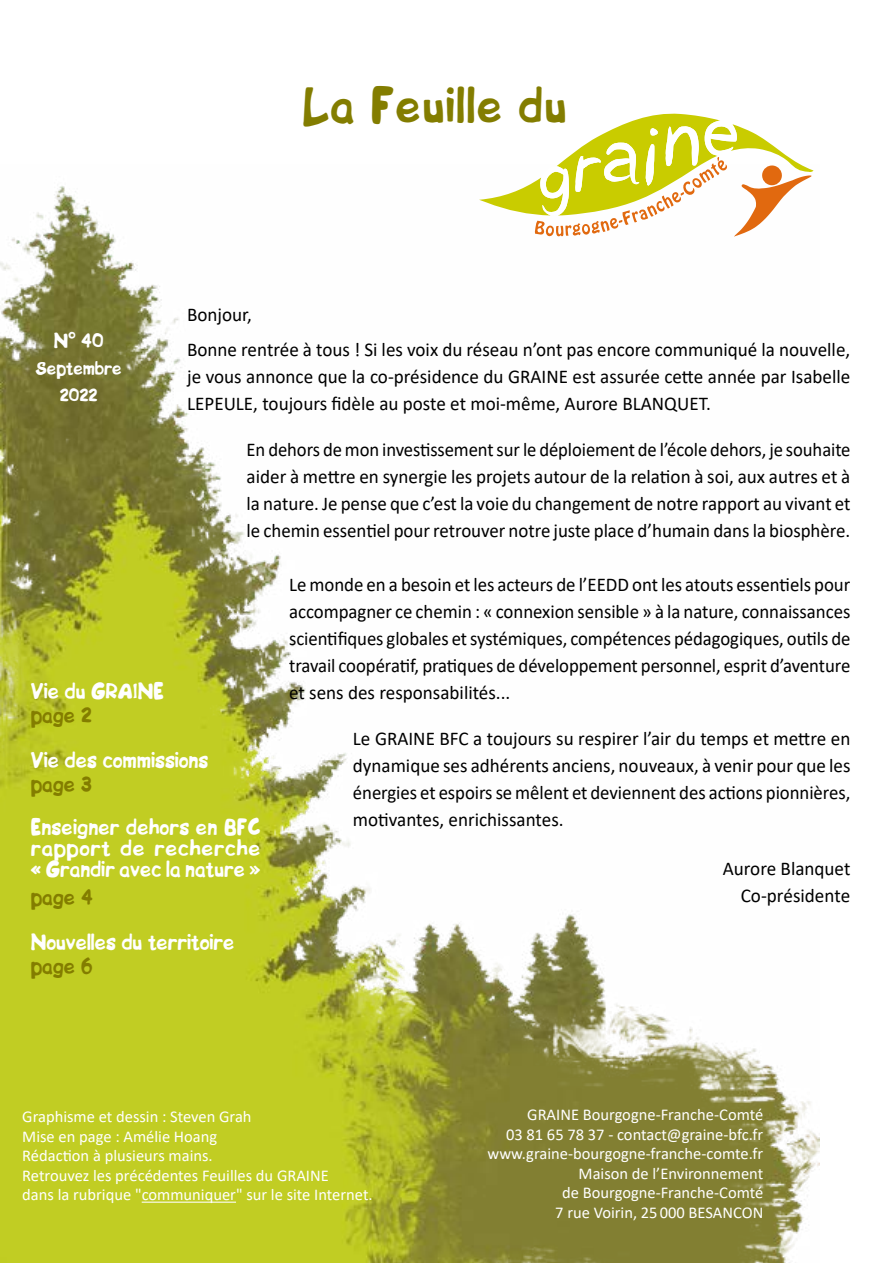
<style>
.page{position:relative;width:893px;height:1263px;background:#fff}
.page>*{position:absolute;margin:0;border:0;box-sizing:border-box;transform-origin:0 0}
.t1{font:43.5px "BIP";letter-spacing:.04em;color:#837d00}
.t2{font:19.5px/27px "Calibri";color:#000}
.t3{font:19.5px/27px "Calibri";color:#000;text-align:justify;scale:.96 1}
.t4{font:19.5px/21px "BIP";letter-spacing:.005em;color:#fff;text-align:justify}
.t5{font:19.5px "BIP";color:#837d00}
.t6{font:18px "BIP";color:#fff}
.t7{font:16.5px/19.5px "Calibri";color:#fff;text-align:right}
.t8{font:16.5px/27px "BIP";color:#fff;text-align:center}
</style>
<div class="page">
<img style="left:0;top:170px;width:819px;height:1093px">
<svg style="left:479px;top:113px;width:334px;height:124px"></svg>
<hr style="left:142px;top:1201px;width:94px;height:2px;background:#fff">
<h1 class="t1" style="left:302px;top:72px;width:266px">La Feuille du</h1>
<p class="t6" style="left:54px;top:326px;width:51px">N° 40</p>
<p class="t8" style="left:36px;top:354px;width:88px">Septembre<br>2022</p>
<p class="t2" style="left:187px;top:296px;width:665px;line-height:35.5px">Bonjour,<br>Bonne rentrée à tous ! Si les voix du réseau n’ont pas encore communiqué la nouvelle,</p>
<p class="t2" style="left:187px;top:363px;width:665px">je vous annonce que la co-présidence du GRAINE est assurée cette année par Isabelle<br>LEPEULE, toujours fidèle au poste et moi-même, Aurore BLANQUET.</p>
<p class="t3" style="left:247px;top:436px;width:631px">En dehors de mon investissement sur le déploiement de l’école dehors, je souhaite aider à mettre en synergie les projets autour de la relation à soi, aux autres et à la nature. Je pense que c’est la voie du changement de notre rapport au vivant et le chemin essentiel pour retrouver notre juste place d’humain dans la biosphère.</p>
<p class="t2" style="left:289px;top:570px;width:563px;text-align:justify">Le monde en a besoin et les acteurs de l’EEDD ont les atouts essentiels pour accompagner ce chemin : « connexion sensible » à la nature, connaissances scientifiques globales et systémiques, compétences pédagogiques, outils de travail coopératif, pratiques de développement personnel, esprit d’aventure et sens des responsabilités...</p>
<p class="t2" style="left:353px;top:724px;width:499px;text-align:justify">Le GRAINE BFC a toujours su respirer l’air du temps et mettre en dynamique ses adhérents anciens, nouveaux, à venir pour que les énergies et espoirs se mêlent et deviennent des actions pionnières, motivantes, enrichissantes.</p>
<p class="t4" style="left:31px;top:680px;width:135px">Vie du GRAINE</p>
<p class="t5" style="left:31px;top:700px;width:62px">page 2</p>
<p class="t4" style="left:31px;top:749px;width:179px">Vie des commissions</p>
<p class="t5" style="left:31px;top:769px;width:63px">page 3</p>
<p class="t4" style="left:31px;top:815px;width:231px">Enseigner dehors en BFC rapport de recherche « Grandir avec la nature »</p>
<p class="t5" style="left:31px;top:882px;width:63px">page 4</p>
<p class="t4" style="left:31px;top:931px;width:205px">Nouvelles du territoire</p>
<p class="t5" style="left:31px;top:951px;width:63px">page 6</p>
<p class="t2" style="left:723px;top:854px;width:129px;text-align:right">Aurore Blanquet<br>Co-présidente</p>
<p class="t7" style="left:22px;top:1106px;width:352px;text-align:left">Graphisme et dessin : Steven Grah<br>Mise en page : Amélie Hoang<br>Rédaction à plusieurs mains.<br>Retrouvez les précédentes Feuilles du GRAINE<br>dans la rubrique "communiquer" sur le site Internet.</p>
<p class="t7" style="left:487px;top:1104px;width:277px">GRAINE Bourgogne-Franche-Comté<br>03 81 65 78 37 - contact@graine-bfc.fr www.graine-bourgogne-franche-comte.fr Maison de l’Environnement<br>de Bourgogne-Franche-Comté<br>7 rue Voirin, 25 000 BESANCON</p>
</div>
